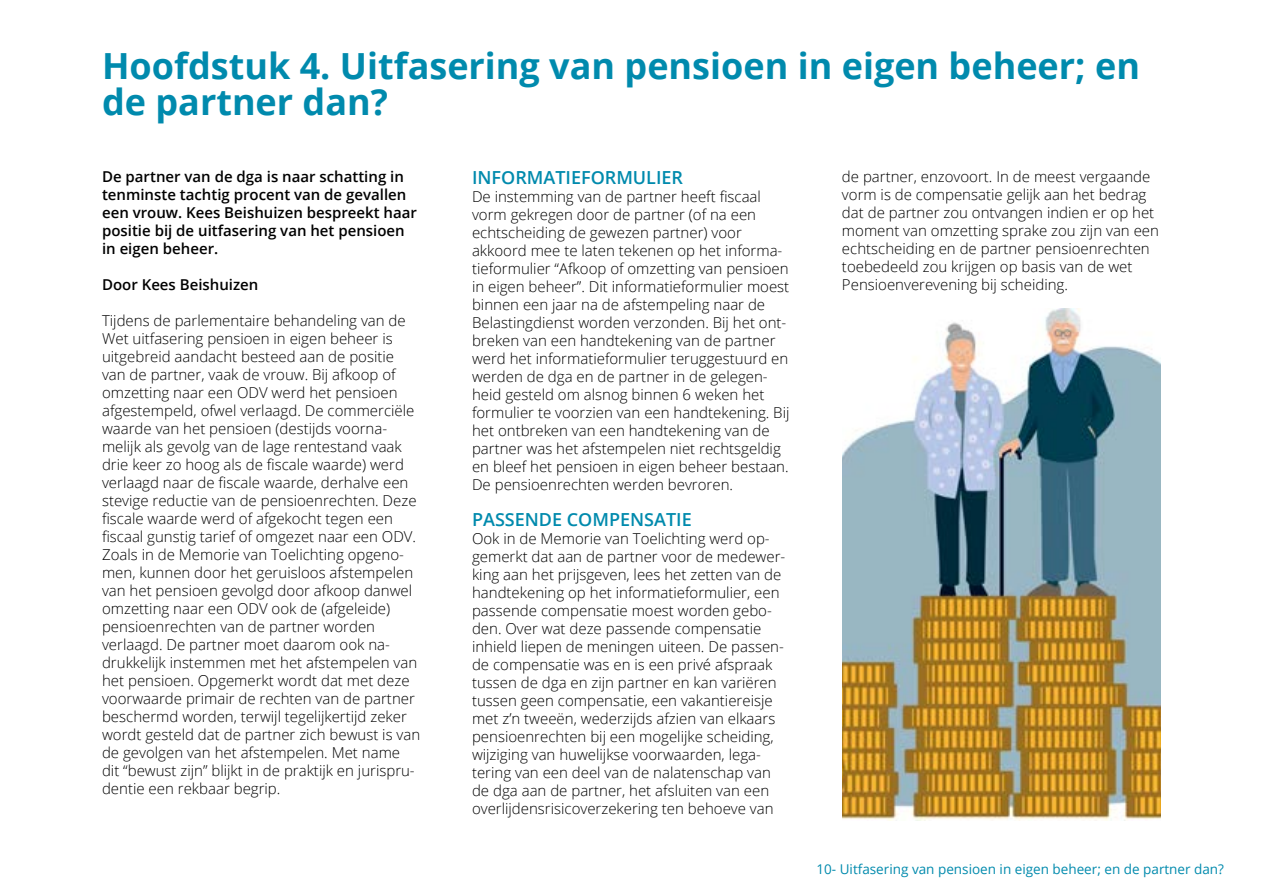
<style>
.page{position:relative;width:1263px;height:893px;background:#fff}
.page>*{position:absolute;margin:0;border:0;box-sizing:border-box;transform-origin:0 0}
.t1{font:700 36px/36px "Open Sans";color:#008aad}
.t2{font:600 18px "Open Sans";color:#008aad}
.t3{font:300 15px/18px "Open Sans";color:#000}
.t4{font:600 15px/18px "Open Sans";color:#000}
.t5{font:13.5px "Open Sans";color:#008aad}
</style>
<div class="page">
<img style="left:842px;top:308px;width:319px;height:513px">
<h1 class="t1" style="left:102px;top:47px;width:1039px">Hoofdstuk 4. Uitfasering van pensioen in eigen beheer; en de partner dan?</h1>
<p class="t4" style="left:102px;top:167px;width:316px">De partner van de dga is naar schatting in tenminste tachtig procent van de gevallen een vrouw. Kees Beishuizen bespreekt haar positie bij de uitfasering van het pensioen in eigen beheer.</p>
<p class="t4" style="left:102px;top:275px;width:158px">Door Kees Beishuizen</p>
<p class="t3" style="left:102px;top:311px;width:320px">Tijdens de parlementaire behandeling van de Wet uitfasering pensioen in eigen beheer is uitgebreid aandacht besteed aan de positie van de partner, vaak de vrouw. Bij afkoop of omzetting naar een ODV werd het pensioen afgestempeld, ofwel verlaagd. De commerciële waarde van het pensioen (destijds voorna&shy;melijk als gevolg van de lage rentestand vaak drie keer zo hoog als de fiscale waarde) werd verlaagd naar de fiscale waarde, derhalve een stevige reductie van de pensioenrechten. Deze fiscale waarde werd of afgekocht tegen een fiscaal gunstig tarief of omgezet naar een ODV.<br>Zoals in de Memorie van Toelichting opgeno&shy;men, kunnen door het geruisloos afstempelen van het pensioen gevolgd door afkoop danwel omzetting naar een ODV ook de (afgeleide) pensioenrechten van de partner worden verlaagd. De partner moet daarom ook na&shy;drukkelijk instemmen met het afstempelen van het pensioen. Opgemerkt wordt dat met deze voorwaarde primair de rechten van de partner beschermd worden, terwijl tegelijkertijd zeker wordt gesteld dat de partner zich bewust is van de gevolgen van het afstempelen. Met name dit “bewust zijn” blijkt in de praktijk en jurispru&shy;dentie een rekbaar begrip.</p>
<p class="t2" style="left:472px;top:165px;width:213px">INFORMATIEFORMULIER</p>
<p class="t3" style="left:472px;top:187px;width:319px">De instemming van de partner heeft fiscaal vorm gekregen door de partner (of na een echtscheiding de gewezen partner) voor akkoord mee te laten tekenen op het informa&shy;tieformulier “Afkoop of omzetting van pensioen in eigen beheer”. Dit informatieformulier moest binnen een jaar na de afstempeling naar de Belastingdienst worden verzonden. Bij het ont&shy;breken van een handtekening van de partner werd het informatieformulier teruggestuurd en werden de dga en de partner in de gelegen&shy;heid gesteld om alsnog binnen 6 weken het formulier te voorzien van een handtekening. Bij het ontbreken van een handtekening van de partner was het afstempelen niet rechtsgeldig en bleef het pensioen in eigen beheer bestaan.<br>De pensioenrechten werden bevroren.</p>
<p class="t2" style="left:472px;top:507px;width:221px">PASSENDE COMPENSATIE</p>
<p class="t3" style="left:472px;top:529px;width:315px">Ook in de Memorie van Toelichting werd op&shy;gemerkt dat aan de partner voor de medewer&shy;king aan het prijsgeven, lees het zetten van de handtekening op het informatieformulier, een passende compensatie moest worden gebo&shy;den. Over wat deze passende compensatie inhield liepen de meningen uiteen. De passen&shy;de compensatie was en is een privé afspraak tussen de dga en zijn partner en kan variëren tussen geen compensatie, een vakantiereisje met z’n tweeën, wederzijds afzien van elkaars pensioenrechten bij een mogelijke scheiding, wijziging van huwelijkse voorwaarden, lega&shy;tering van een deel van de nalatenschap van de dga aan de partner, het afsluiten van een overlijdensrisicoverzekering ten behoeve van</p>
<p class="t3" style="left:842px;top:167px;width:318px">de partner, enzovoort. In de meest vergaande vorm is de compensatie gelijk aan het bedrag dat de partner zou ontvangen indien er op het moment van omzetting sprake zou zijn van een echtscheiding en de partner pensioenrechten toebedeeld zou krijgen op basis van de wet Pensioenverevening bij scheiding.</p>
<p class="t5" style="left:816px;top:859px;width:409px">10- Uitfasering van pensioen in eigen beheer; en de partner dan?</p>
</div>
